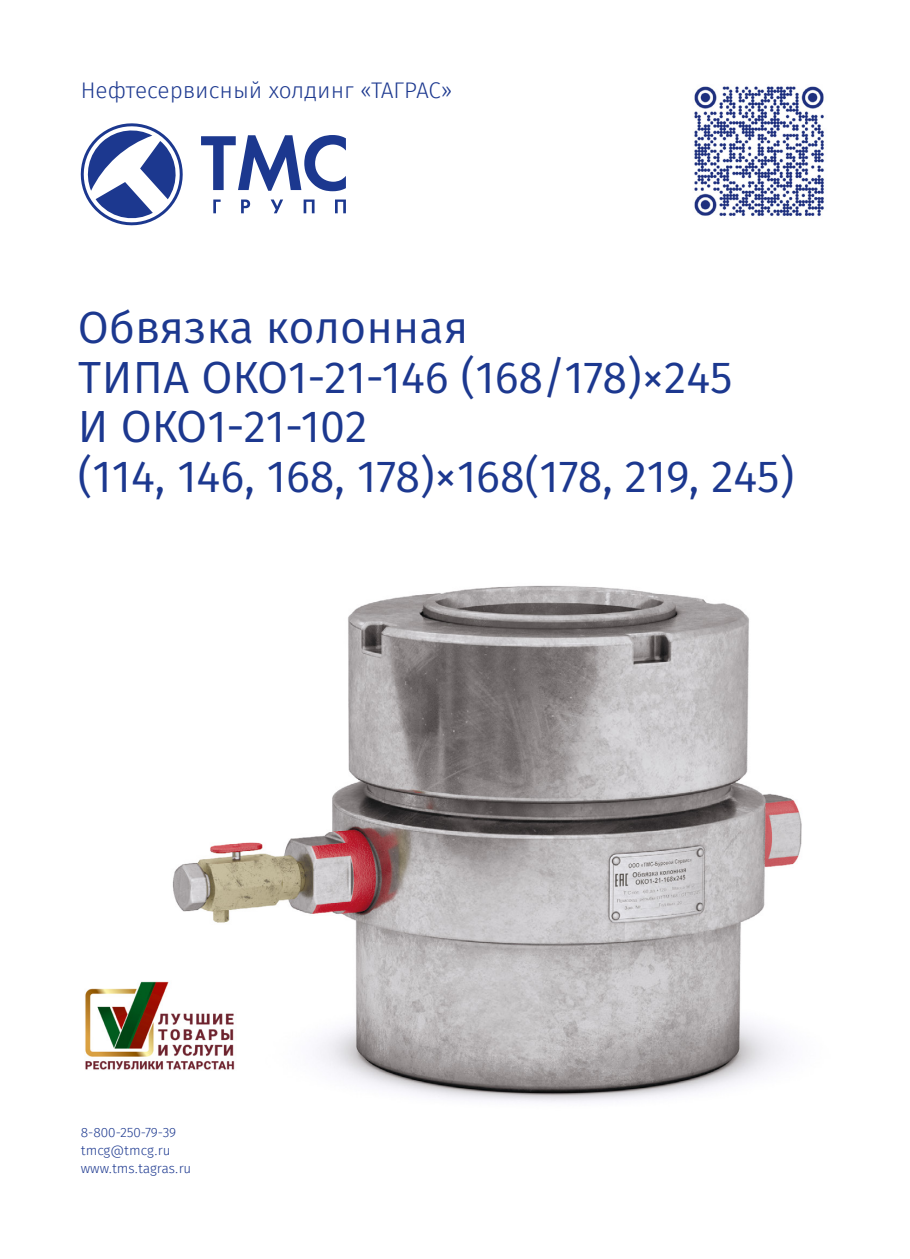
<style>
.page{position:relative;width:910px;height:1259px;background:#fff}
.page>*{position:absolute;margin:0;border:0;box-sizing:border-box;transform-origin:0 0}
.t1{font:45px/49.5px "Fira Sans";color:#1c388f}
.t2{font:300 22.5px "Fira Sans";color:#1c388f}
.t3{font:300 13.5px/18px "Fira Sans";color:#1c388f}
</style>
<div class="page">
<img style="left:172px;top:585px;width:630px;height:517px">
<svg style="left:80px;top:123px;width:266px;height:103px"></svg>
<img style="left:694px;top:86px;width:130px;height:131px">
<img style="left:85px;top:980px;width:151px;height:92px">
<p class="t2" style="left:81px;top:75px;width:373px">Нефтесервисный холдинг «ТАГРАС»</p>
<p class="t1" style="left:78px;top:306px;width:718px">Обвязка колонная<br>ТИПА ОКО1-21-146 (168/178)×245<br>И ОКО1-21-102<br>(114, 146, 168, 178)×168(178, 219, 245)</p>
<p class="t3" style="left:81px;top:1124px;width:112px">8-800-250-79-39 tmcg@tmcg.ru www.tms.tagras.ru</p>
</div>
